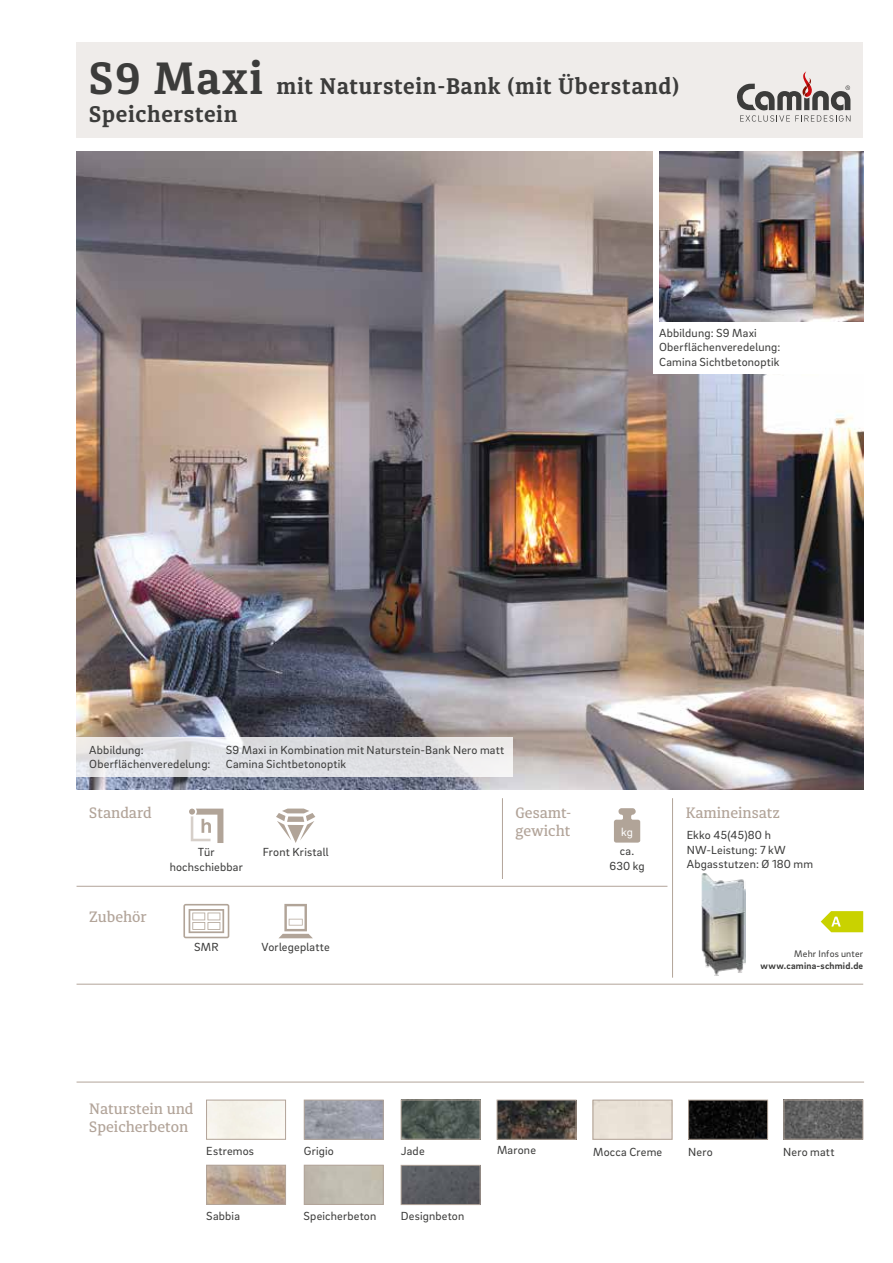
<style>
.page{position:relative;width:893px;height:1263px;background:#fff}
.page>*{position:absolute;margin:0;border:0;box-sizing:border-box;transform-origin:0 0}
.t1{font:700 22.5px "Diaria Pro";letter-spacing:.03em;color:#3c3c3b}
.t2{font:500 15px/18px "Diaria Pro";color:#b2a499}
.t3{font:12px/14.4px "Brix Sans";letter-spacing:.015em;color:#3c3c3b}
.t4{font:12px/14.4px "Brix Sans";letter-spacing:.015em;color:#3b3b3a;text-align:center}
.t5{font:12px "Brix Sans";color:#fff}
.t6{font:700 9.75px "Brix Sans";letter-spacing:.02em;color:#3c3c3b}
.t7{font:9.75px "Brix Sans";letter-spacing:.02em;color:#3c3c3b}
.s1{font-size:45px}
</style>
<div class="page">
<div style="left:77px;top:43px;width:786px;height:95px;background:#efecea"></div>
<div style="left:593px;top:1100px;width:79px;height:39px;border:1px solid #b2a499"></div>
<img style="left:499px;top:1102px;width:75px;height:35px">
<div style="left:497px;top:1100px;width:79px;height:39px;border:1px solid #b2a499"></div>
<img style="left:208px;top:1167px;width:76px;height:36px">
<div style="left:206px;top:1165px;width:80px;height:40px;border:1px solid #b2a499"></div>
<div style="left:206px;top:1100px;width:80px;height:39px;border:1px solid #b2a499"></div>
<img style="left:690px;top:1102px;width:76px;height:35px">
<div style="left:688px;top:1100px;width:80px;height:39px;border:1px solid #b2a499"></div>
<img style="left:403px;top:1167px;width:75px;height:36px">
<div style="left:401px;top:1165px;width:79px;height:40px;border:1px solid #b2a499"></div>
<img style="left:306px;top:1102px;width:76px;height:35px">
<div style="left:304px;top:1100px;width:80px;height:39px;border:1px solid #b2a499"></div>
<img style="left:403px;top:1102px;width:75px;height:35px">
<div style="left:401px;top:1100px;width:79px;height:39px;border:1px solid #b2a499"></div>
<hr style="left:77px;top:1082px;width:787px;height:1px;background:#b2a499">
<img style="left:786px;top:1102px;width:75px;height:35px">
<div style="left:784px;top:1100px;width:79px;height:39px;border:1px solid #b2a499"></div>
<div style="left:304px;top:1165px;width:80px;height:40px;border:1px solid #b2a499"></div>
<svg style="left:737px;top:71px;width:113px;height:51px"></svg>
<hr style="left:672px;top:798px;width:1px;height:180px;background:#b2a499">
<hr style="left:77px;top:886px;width:590px;height:1px;background:#b2a499">
<svg style="left:614px;top:808px;width:26px;height:35px"></svg>
<hr style="left:502px;top:798px;width:1px;height:81px;background:#b2a499">
<hr style="left:77px;top:984px;width:786px;height:1px;background:#b2a499">
<svg style="left:189px;top:809px;width:34px;height:34px"></svg>
<svg style="left:276px;top:808px;width:39px;height:35px"></svg>
<img style="left:77px;top:152px;width:786px;height:637px">
<img style="left:702px;top:873px;width:44px;height:102px">
<svg style="left:821px;top:911px;width:42px;height:21px"></svg>
<div style="left:653px;top:152px;width:210px;height:222px;background:#fff"></div>
<img style="left:659px;top:152px;width:204px;height:170px">
<svg style="left:77px;top:737px;width:436px;height:40px;background:#e2e2e5"></svg>
<svg style="left:183px;top:904px;width:46px;height:34px"></svg>
<svg style="left:279px;top:904px;width:34px;height:34px"></svg>
<h1 class="t1" style="left:89px;top:73px;width:591px"><span class="s1">S9 Maxi</span> mit Naturstein-Bank (mit Überstand)</h1>
<h1 class="t1" style="left:89px;top:100px;width:150px">Speicherstein</h1>
<p class="t3" style="left:659px;top:325px;width:123px">Abbildung: S9 Maxi<br>Oberflächenveredelung:<br>Camina Sichtbetonoptik</p>
<p class="t3" style="left:89px;top:742px;width:56px">Abbildung:</p>
<p class="t3" style="left:226px;top:742px;width:280px">S9 Maxi in Kombination mit Naturstein-Bank Nero matt</p>
<p class="t3" style="left:89px;top:756px;width:123px">Oberflächenveredelung:</p>
<p class="t3" style="left:226px;top:756px;width:122px">Camina Sichtbetonoptik</p>
<p class="t2" style="left:89px;top:803px;width:64px">Standard</p>
<p class="t2" style="left:516px;top:804px;width:57px">Gesamt&shy;gewicht</p>
<p class="t5" style="left:621px;top:824px;width:13px">kg</p>
<p class="t2" style="left:89px;top:907px;width:59px">Zubehör</p>
<p class="t4" style="left:170px;top:844px;width:75px">Tür hochschiebbar</p>
<p class="t4" style="left:263px;top:844px;width:67px">Front Kristall</p>
<p class="t3" style="left:609px;top:844px;width:37px;text-align:center">ca.<br>630 kg</p>
<p class="t4" style="left:194px;top:940px;width:26px">SMR</p>
<p class="t4" style="left:262px;top:940px;width:70px">Vorlegeplatte</p>
<p class="t2" style="left:686px;top:804px;width:96px">Kamineinsatz</p>
<p class="t3" style="left:687px;top:827px;width:128px">Ekko 45(45)80 h<br>NW-Leistung: 7 kW<br>Abgasstutzen: Ø 180 mm</p>
<p class="t7" style="left:794px;top:948px;width:70px">Mehr Infos unter</p>
<p class="t6" style="left:761px;top:959px;width:104px">www.camina-schmid.de</p>
<p class="t2" style="left:89px;top:1100px;width:106px">Naturstein und<br>Speicherbeton</p>
<p class="t3" style="left:206px;top:1143px;width:49px">Estremos</p>
<p class="t3" style="left:497px;top:1142px;width:40px">Marone</p>
<p class="t3" style="left:593px;top:1144px;width:71px">Mocca Creme</p>
<p class="t3" style="left:304px;top:1143px;width:32px">Grigio</p>
<p class="t3" style="left:401px;top:1143px;width:25px">Jade</p>
<p class="t3" style="left:783px;top:1144px;width:53px">Nero matt</p>
<p class="t3" style="left:688px;top:1144px;width:26px">Nero</p>
<p class="t3" style="left:206px;top:1208px;width:35px">Sabbia</p>
<p class="t3" style="left:304px;top:1208px;width:74px">Speicherbeton</p>
<p class="t3" style="left:401px;top:1208px;width:65px">Designbeton</p>
</div>
